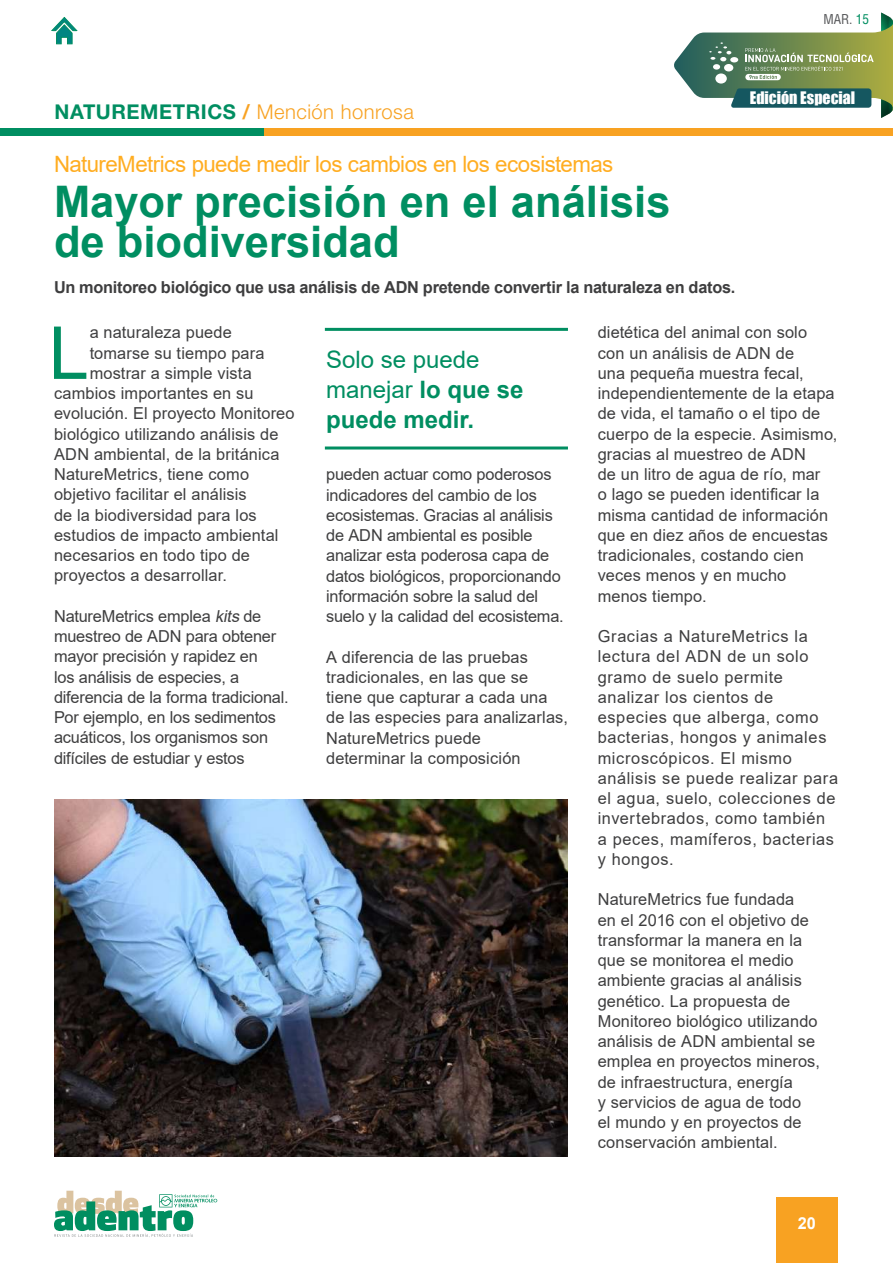
<style>
.page{position:relative;width:893px;height:1263px;background:#fff}
.page>*{position:absolute;margin:0;border:0;box-sizing:border-box;transform-origin:0 0}
.t1{font:73.05px "Arial";color:#008e61}
.t2{font:700 43.5px/40.5px "Arial";color:#008e61}
.t3{font:24px/30px "Arial";color:#008e61}
.t4{font:22.5px "Arial";letter-spacing:-.025em;color:#ffad21}
.t5{font:300 20.4px "Helvetica Neue LT Std";letter-spacing:.025em;color:#f8a222}
.t6{font:16.5px/20.2px "Arial";letter-spacing:.01em;color:#3e3e3f}
.t7{font:16.5px/20.2px "Arial";letter-spacing:-.01em;color:#3e3e3f}
.t8{font:16.5px/20.2px "Arial";letter-spacing:.04em;color:#3e3e3f}
.t9{font:700 16.5px "Arial";letter-spacing:-.015em;color:#3e3e3f}
.t10{font:700 16.5px "Arial";color:#fff}
.t11{font:15.9px "Impact";color:#fff}
.t12{font:condensed 13.35px "Helvetica LT Std";color:#57585a}
.s1{color:#008e61}
.s2{font-weight:700;color:#008e61}
.s3{font-weight:700}
.s4{font-style:italic}
</style>
<div class="page">
<div style="left:776px;top:1197px;width:62px;height:66px;background:#f8a222"></div>
<svg style="left:54px;top:1191px;width:163px;height:46px"></svg>
<svg style="left:674px;top:13px;width:219px;height:105px"></svg>
<svg style="left:51px;top:17px;width:27px;height:28px"></svg>
<img style="left:55px;top:799px;width:513px;height:358px">
<hr style="left:325px;top:328px;width:243px;height:3px;background:#008e61">
<hr style="left:325px;top:446px;width:243px;height:3px;background:#008e61">
<div style="left:0;top:128px;width:267px;height:8px;background:#008e61"></div>
<div style="left:264px;top:128px;width:629px;height:8px;background:#f8a222"></div>
<p class="t12" style="left:823px;top:10px;width:47px">MAR. <span class="s1">15</span></p>
<p class="t5" style="left:55px;top:99px;width:361px"><span class="s2">NATUREMETRICS</span> <span class="s3">/</span> Mención honrosa</p>
<h3 class="t4" style="left:54px;top:148px;width:561px">NatureMetrics puede medir los cambios en los ecosistemas</h3>
<h2 class="t2" style="left:54px;top:182px;width:618px">Mayor precisión en el análisis de biodiversidad</h2>
<p class="t9" style="left:54px;top:275px;width:683px">Un monitoreo biológico que usa análisis de ADN pretende convertir la naturaleza en datos.</p>
<p class="t11" style="left:750px;top:86px;width:107px">Edición Especial</p>
<h1 class="t1" style="left:49px;top:303px;width:42px">L</h1>
<p class="t6" style="left:90px;top:322px;width:144px">a naturaleza puede</p>
<p class="t6" style="left:90px;top:343px;width:176px">tomarse su tiempo para</p>
<p class="t6" style="left:90px;top:363px;width:164px">mostrar a simple vista</p>
<p class="t6" style="left:54px;top:383px;width:201px">cambios importantes en su</p>
<p class="t6" style="left:54px;top:403px;width:242px">evolución. El proyecto Monitoreo</p>
<p class="t6" style="left:54px;top:424px;width:226px">biológico utilizando análisis de</p>
<p class="t6" style="left:54px;top:444px;width:227px">ADN ambiental, de la británica</p>
<p class="t6" style="left:54px;top:464px;width:197px">NatureMetrics, tiene como</p>
<p class="t6" style="left:54px;top:484px;width:194px">objetivo facilitar el análisis</p>
<p class="t6" style="left:54px;top:505px;width:204px">de la biodiversidad para los</p>
<p class="t6" style="left:54px;top:525px;width:226px">estudios de impacto ambiental</p>
<p class="t6" style="left:54px;top:545px;width:198px">necesarios en todo tipo de</p>
<p class="t6" style="left:54px;top:565px;width:174px">proyectos a desarrollar.</p>
<p class="t7" style="left:54px;top:606px;width:236px">NatureMetrics emplea <span class="s4">kits</span> de muestreo de ADN para obtener mayor precisión y rapidez en<br>los análisis de especies, a diferencia de la forma tradicional.<br>Por ejemplo, en los sedimentos acuáticos, los organismos son difíciles de estudiar y estos</p>
<h3 class="t3" style="left:326px;top:345px;width:199px">Solo se puede manejar <span class="s3">lo que se puede medir.</span></h3>
<p class="t7" style="left:326px;top:464px;width:239px">pueden actuar como poderosos indicadores del cambio de los ecosistemas. Gracias al análisis de ADN ambiental es posible analizar esta poderosa capa de datos biológicos, proporcionando información sobre la salud del suelo y la calidad del ecosistema.</p>
<p class="t6" style="left:326px;top:647px;width:243px">A diferencia de las pruebas tradicionales, en las que se tiene que capturar a cada una de las especies para analizarlas,<br>NatureMetrics puede<br>determinar la composición</p>
<p class="t6" style="left:598px;top:322px;width:241px">dietética del animal con solo con un análisis de ADN de<br>una pequeña muestra fecal, independientemente de la etapa de vida, el tamaño o el tipo de cuerpo de la especie. Asimismo, gracias al muestreo de ADN<br>de un litro de agua de río, mar<br>o lago se pueden identificar la misma cantidad de información que en diez años de encuestas tradicionales, costando cien veces menos y en mucho menos tiempo.</p>
<p class="t8" style="left:598px;top:626px;width:242px">Gracias a NatureMetrics la lectura del ADN de un solo gramo de suelo permite analizar los cientos de especies que alberga, como bacterias, hongos y animales microscópicos. El mismo análisis se puede realizar para el agua, suelo, colecciones de invertebrados, como también a peces, mamíferos, bacterias y hongos.</p>
<p class="t6" style="left:598px;top:889px;width:224px">NatureMetrics fue fundada<br>en el 2016 con el objetivo de transformar la manera en la que se monitorea el medio ambiente gracias al análisis genético. La propuesta de<br>Monitoreo biológico utilizando análisis de ADN ambiental se emplea en proyectos mineros, de infraestructura, energía<br>y servicios de agua de todo<br>el mundo y en proyectos de conservación ambiental.</p>
<p class="t10" style="left:798px;top:1212px;width:20px">20</p>
</div>
